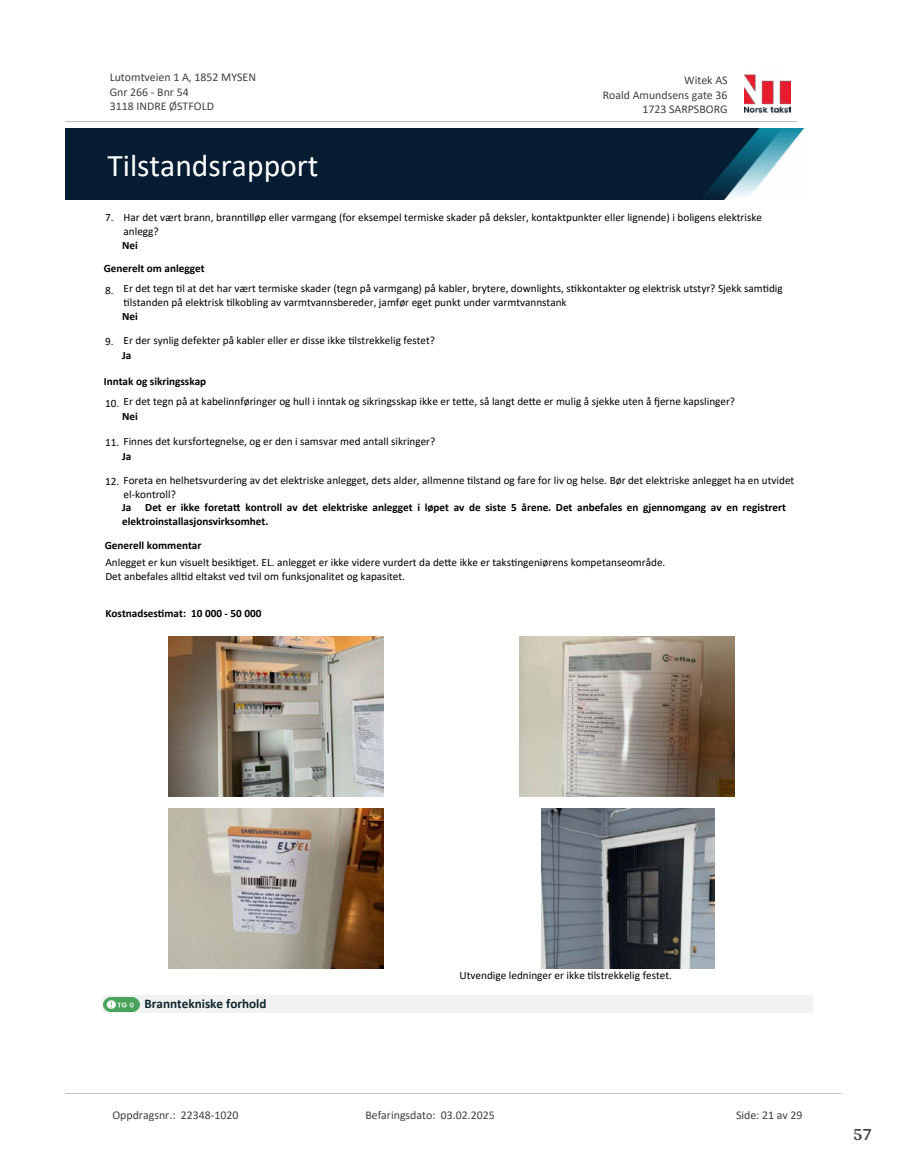
<style>
.page{position:relative;width:915px;height:1172px;background:#fff}
.page>*{position:absolute;margin:0;border:0;box-sizing:border-box;transform-origin:0 0}
.t1{font:31.65px "Calibri";color:#fff}
.t2{font:700 18px "Arya";color:#414749}
.t3{font:700 13.2px "Calibri";color:#0f252c}
.t4{font:11.85px/14.5px "Calibri";color:#404040}
.t5{font:11.25px/13.6px "Calibri";color:#000}
.t6{font:700 11.25px/13.6px "Calibri";color:#000}
</style>
<div class="page">
<img style="left:169px;top:636px;width:214px;height:160px">
<img style="left:519px;top:636px;width:215px;height:160px">
<img style="left:169px;top:808px;width:214px;height:160px">
<img style="left:541px;top:808px;width:173px;height:160px">
<div style="left:104px;top:996px;width:708px;height:17px;background:#f2f2f2"></div>
<img style="left:104px;top:997px;width:35px;height:15px">
<img style="left:744px;top:74px;width:46px;height:40px">
<hr style="left:65px;top:121px;width:731px;height:1px;background:#c0c0c0">
<img style="left:65px;top:129px;width:738px;height:71px">
<hr style="left:65px;top:1093px;width:775px;height:1px;background:#c0c0c0">
<p class="t4" style="left:110px;top:70px;width:148px">Lutomtveien 1 A, 1852 MYSEN<br>Gnr 266 - Bnr 54<br>3118 INDRE ØSTFOLD</p>
<p class="t4" style="left:684px;top:73px;width:45px">Witek AS</p>
<p class="t4" style="left:602px;top:87px;width:126px">Roald Amundsens gate 36</p>
<p class="t4" style="left:642px;top:102px;width:87px">1723 SARPSBORG</p>
<h1 class="t1" style="left:107px;top:143px;width:213px">Tilstandsrapport</h1>
<p class="t5" style="left:123px;top:210px;width:640px;text-indent:-19px">7. Har det vært brann, brann琀椀lløp eller varmgang (for eksempel termiske skader på deksler, kontaktpunkter eller lignende) i boligens elektriske anlegg?</p>
<p class="t6" style="left:122px;top:238px;width:17px">Nei</p>
<p class="t5" style="left:123px;top:281px;width:660px;text-indent:-19px">8. Er det tegn 琀椀l at det har vært termiske skader (tegn på varmgang) på kabler, brytere, downlights, s琀椀kkontakter og elektrisk utstyr? Sjekk sam琀椀dig琀椀lstanden på elektrisk 琀椀lkobling av varmtvannsbereder, jamfør eget punkt under varmtvannstank</p>
<p class="t6" style="left:122px;top:309px;width:17px">Nei</p>
<p class="t6" style="left:104px;top:261px;width:102px">Generelt om anlegget</p>
<p class="t5" style="left:105px;top:333px;width:331px">9. Er der synlig defekter på kabler eller er disse ikke 琀椀lstrekkelig festet?</p>
<p class="t6" style="left:122px;top:348px;width:11px">Ja</p>
<p class="t5" style="left:105px;top:395px;width:631px">10. Er det tegn på at kabelinnføringer og hull i inntak og sikringsskap ikke er te琀琀e, så langt de琀琀e er mulig å sjekke uten å 昀樀erne kapslinger?</p>
<p class="t6" style="left:122px;top:410px;width:17px">Nei</p>
<p class="t6" style="left:104px;top:374px;width:104px">Inntak og sikringsskap</p>
<p class="t5" style="left:105px;top:434px;width:332px">11. Finnes det kursfortegnelse, og er den i samsvar med antall sikringer?</p>
<p class="t6" style="left:122px;top:449px;width:11px">Ja</p>
<p class="t5" style="left:123px;top:473px;width:672px;text-indent:-19px">12. Foreta en helhetsvurdering av det elektriske anlegget, dets alder, allmenne 琀椀lstand og fare for liv og helse. Bør det elektriske anlegget ha en utvidet el-kontroll?</p>
<p class="t6" style="left:122px;top:501px;width:665px">Ja Det er ikke foreta琀琀 kontroll av det elektriske anlegget i løpet av de siste 5 årene. Det anbefales en gjennomgang av en registrert elektroinstallasjonsvirksomhet.</p>
<p class="t5" style="left:105px;top:555px;width:561px">Anlegget er kun visuelt besik琀椀get. EL. anlegget er ikke videre vurdert da de琀琀e ikke er taks琀椀ngeniørens kompetanseområde.<br>Det anbefales all琀椀d eltakst ved tvil om funksjonalitet og kapasitet.</p>
<p class="t6" style="left:105px;top:538px;width:98px">Generell kommentar</p>
<p class="t6" style="left:105px;top:606px;width:157px">Kostnadses琀椀mat: 10 000 - 50 000</p>
<p class="t3" style="left:144px;top:995px;width:123px">Branntekniske forhold</p>
<p class="t5" style="left:459px;top:968px;width:214px">Utvendige ledninger er ikke 琀椀lstrekkelig festet.</p>
<p class="t4" style="left:112px;top:1107px;width:127px">Oppdragsnr.: 22348-1020</p>
<p class="t4" style="left:365px;top:1107px;width:131px">Befaringsdato: 03.02.2025</p>
<p class="t4" style="left:735px;top:1107px;width:68px">Side: 21 av 29</p>
<h2 class="t2" style="left:852px;top:1123px;width:21px">57</h2>
</div>
